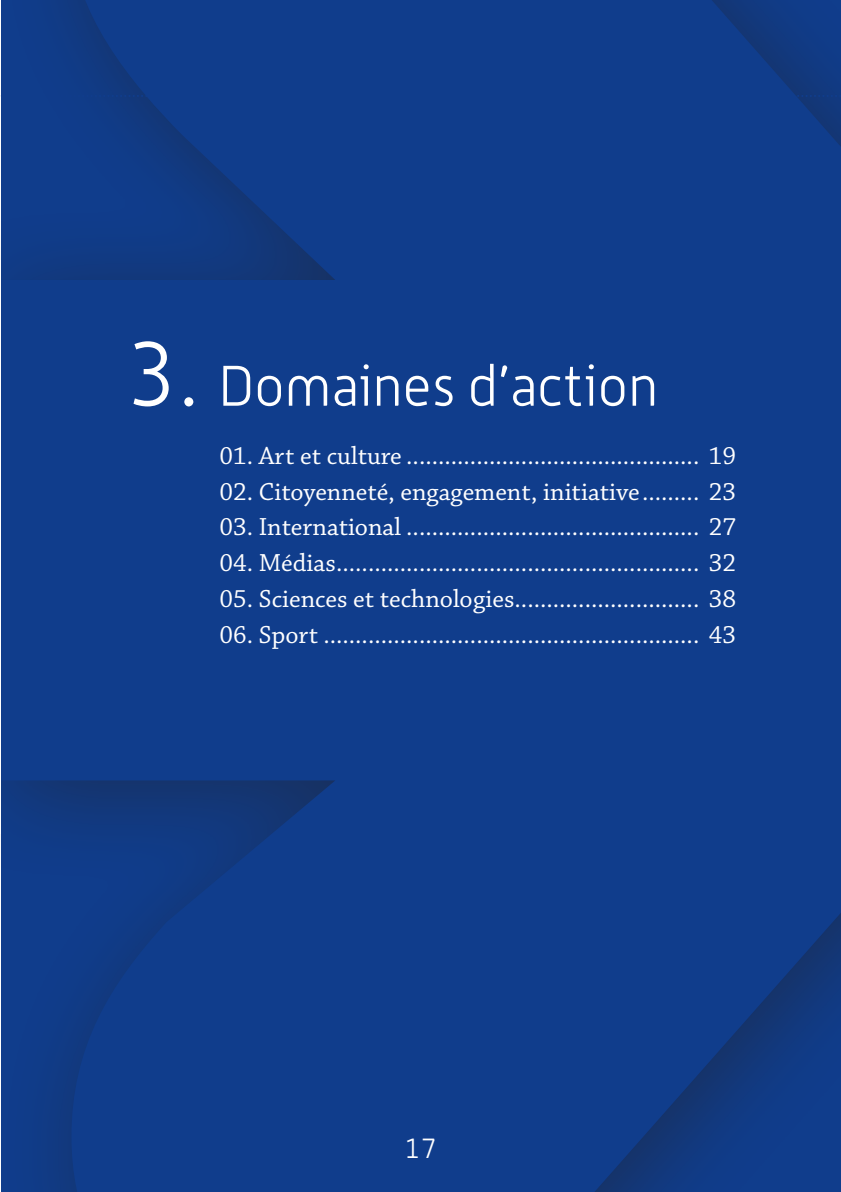
<style>
.page{position:relative;width:841px;height:1192px;background:#fff}
.page>*{position:absolute;margin:0;border:0;box-sizing:border-box;transform-origin:0 0}
.t1{font:300 56px "Alwyn";color:#fff}
.t2{font:300 28px "Alwyn";color:#fff}
.t3{font:26px "Chaparral Pro";color:#fff}
.s1{font-size:92px}
</style>
<div class="page">
<div style="left:1px;top:0;width:840px;height:1191px;background:#103d8c"></div>
<hr style="left:0;top:95px;width:841px;height:2px;background:#103d8c">
<p class="t1" style="left:126px;top:354px;width:533px"><span class="s1">3.</span> Domaines d’action</p>
<p class="t3" style="left:219px;top:441px;width:518px">01. Art et culture .............................................. 19</p>
<p class="t3" style="left:219px;top:477px;width:518px">02. Citoyenneté, engagement, initiative......... 23</p>
<p class="t3" style="left:219px;top:513px;width:518px">03. International .............................................. 27</p>
<p class="t3" style="left:219px;top:548px;width:518px">04. Médias......................................................... 32</p>
<p class="t3" style="left:219px;top:584px;width:518px">05. Sciences et technologies............................. 38</p>
<p class="t3" style="left:219px;top:620px;width:518px">06. Sport ........................................................... 43</p>
<p class="t2" style="left:404px;top:1131px;width:34px">17</p>
</div>
